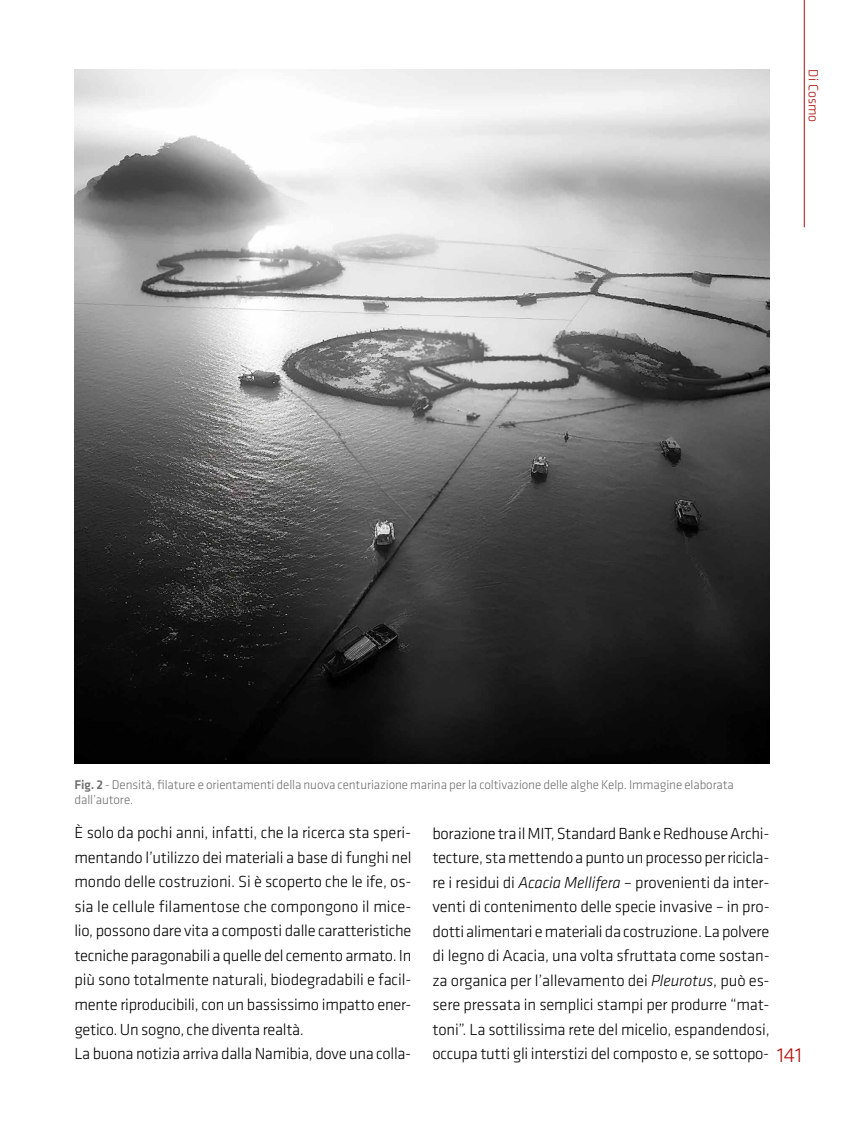
<style>
.page{position:relative;width:844px;height:1141px;background:#fff}
.page>*{position:absolute;margin:0;border:0;box-sizing:border-box;transform-origin:0 0}
.t1{font:300 21px "Klavika";color:#ae0f0a}
.t2{font:300 16.62px/24.5px "Klavika";letter-spacing:-.02em;color:#000}
.t3{font:300 14px "Klavika";color:#ae0f0a}
.t4{font:300 13.12px/15.8px "Klavika";letter-spacing:-.01em;color:#706f6f}
.s1{font-weight:500}
.s2{font-style:italic}
</style>
<div class="page">
<hr style="left:803px;top:0;width:1px;height:227px;background:#ae0f0a">
<img style="left:74px;top:69px;width:695px;height:695px">
<p class="t3" style="left:820px;top:69px;width:54px;rotate:90deg">Di Cosmo</p>
<p class="t4" style="left:74px;top:777px;width:660px"><span class="s1">Fig. 2</span> - Densità, filature e orientamenti della nuova centuriazione marina per la coltivazione delle alghe Kelp. Immagine elaborata dall’autore.</p>
<p class="t2" style="left:74px;top:821px;width:338px">È solo da pochi anni, infatti, che la ricerca sta speri&shy;mentando l’utilizzo dei materiali a base di funghi nel mondo delle costruzioni. Si è scoperto che le ife, os&shy;sia le cellule filamentose che compongono il mice&shy;lio, possono dare vita a composti dalle caratteristiche tecniche paragonabili a quelle del cemento armato. In più sono totalmente naturali, biodegradabili e facil&shy;mente riproducibili, con un bassissimo impatto ener&shy;getico. Un sogno, che diventa realtà.<br>La buona notizia arriva dalla Namibia, dove una colla-</p>
<p class="t2" style="left:432px;top:821px;width:338px;text-align:justify">borazione tra il MIT, Standard Bank e Redhouse Archi&shy;tecture, sta mettendo a punto un processo per ricicla&shy;re i residui di <span class="s2">Acacia Mellifera</span> – provenienti da inter&shy;venti di contenimento delle specie invasive – in pro&shy;dotti alimentari e materiali da costruzione. La polvere di legno di Acacia, una volta sfruttata come sostan&shy;za organica per l’allevamento dei <span class="s2">Pleurotus</span>, può es&shy;sere pressata in semplici stampi per produrre “mat&shy;toni”. La sottilissima rete del micelio, espandendosi, occupa tutti gli interstizi del composto e, se sottopo-</p>
<p class="t1" style="left:777px;top:1044px;width:26px">141</p>
</div>
